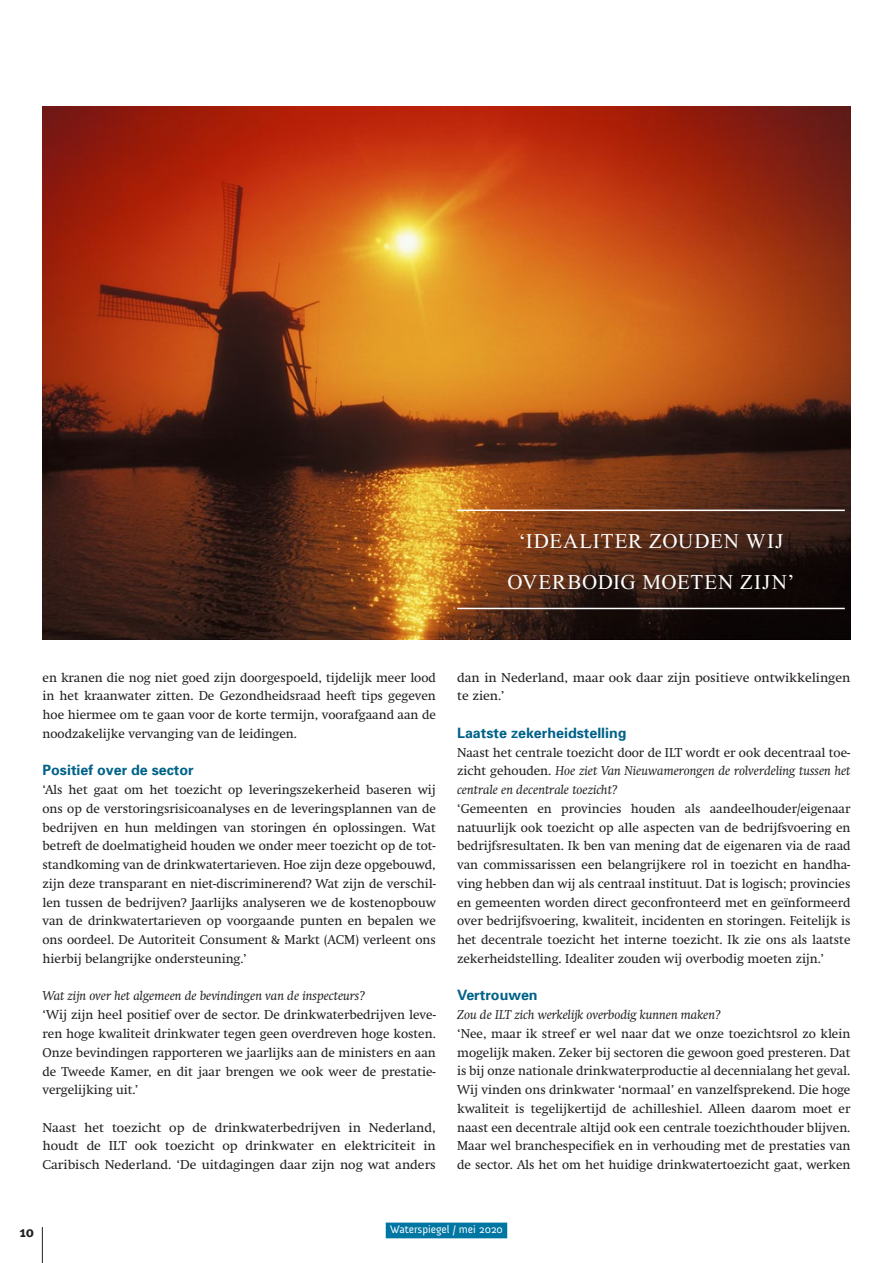
<style>
.page{position:relative;width:893px;height:1263px;background:#fff}
.page>*{position:absolute;margin:0;border:0;box-sizing:border-box;transform-origin:0 0}
.t1{font:21px/40.5px "Times New Roman";letter-spacing:.035em;color:#fff;text-align:center}
.t2{font:700 15px "Meta Plus";color:#231f20}
.t3{font:700 14.25px "Univers";color:#006288}
.t4{font:12.75px/18.8px "Swift";color:#231f20;text-align:justify}
.t5{font:italic 12.75px/18.8px "Swift";color:#231f20;text-align:justify}
.t6{font:12.75px/18.8px "Swift";color:#231f20;text-align:justify;scale:1.04 1}
.t7{font:11.25px "Anivers";color:#fff}
.s1{font-style:normal}
</style>
<div class="page">
<hr style="left:42px;top:1227px;width:1px;height:36px;background:#231f20">
<div style="left:386px;top:1222px;width:121px;height:16px;background:#0076a3"></div>
<img style="left:43px;top:106px;width:807px;height:533px">
<hr style="left:457px;top:510px;width:388px;height:1px;background:#fff">
<hr style="left:457px;top:608px;width:388px;height:1px;background:#fff">
<h1 class="t1" style="left:507px;top:521px;width:289px">‘IDEALITER ZOUDEN WIJ<br>OVERBODIG MOETEN ZIJN’</h1>
<p class="t4" style="left:43px;top:668px;width:395px">en kranen die nog niet goed zijn doorgespoeld, tijdelijk meer lood in het kraanwater zitten. De Gezondheidsraad heeft tips gegeven hoe hiermee om te gaan voor de korte termijn, voorafgaand aan de noodzakelijke vervanging van de leidingen.</p>
<p class="t3" style="left:43px;top:761px;width:153px">Positief over de sector</p>
<p class="t4" style="left:43px;top:780px;width:395px">‘Als het gaat om het toezicht op leveringszekerheid baseren wij ons op de verstoringsrisicoanalyses en de leveringsplannen van de bedrijven en hun meldingen van storingen én oplossingen. Wat betreft de doelmatigheid houden we onder meer toezicht op de tot&shy;standkoming van de drinkwatertarieven. Hoe zijn deze opgebouwd, zijn deze transparant en niet-discriminerend? Wat zijn de verschil&shy;len tussen de bedrijven? Jaarlijks analyseren we de kostenopbouw van de drinkwatertarieven op voorgaande punten en bepalen we ons oordeel. De Autoriteit Consument &amp; Markt (ACM) verleent ons hierbij belangrijke ondersteuning.’</p>
<p class="t5" style="left:43px;top:987px;width:325px">Wat zijn over het algemeen de bevindingen van de inspecteurs?</p>
<p class="t4" style="left:43px;top:1005px;width:395px">‘Wij zijn heel positief over de sector. De drinkwaterbedrijven leve&shy;ren hoge kwaliteit drinkwater tegen geen overdreven hoge kosten.<br>Onze bevindingen rapporteren we jaarlijks aan de ministers en aan de Tweede Kamer, en dit jaar brengen we ook weer de prestatie&shy;vergelijking uit.’</p>
<p class="t6" style="left:43px;top:1118px;width:380px">Naast het toezicht op de drinkwaterbedrijven in Nederland, houdt de ILT ook toezicht op drinkwater en elektriciteit in Caribisch Nederland. ‘De uitdagingen daar zijn nog wat anders</p>
<p class="t6" style="left:457px;top:668px;width:380px">dan in Nederland, maar ook daar zijn positieve ontwikkelingen te zien.’</p>
<p class="t3" style="left:457px;top:724px;width:171px">Laatste zekerheidstelling</p>
<p class="t5" style="left:457px;top:743px;width:395px"><span class="s1">Naast het centrale toezicht door de ILT wordt er ook decentraal toe&shy;zicht gehouden.</span> Hoe ziet Van Nieuwamerongen de rolverdeling tussen het centrale en decentrale toezicht?</p>
<p class="t4" style="left:457px;top:799px;width:395px">‘Gemeenten en provincies houden als aandeelhouder/eigenaar natuurlijk ook toezicht op alle aspecten van de bedrijfsvoering en bedrijfsresultaten. Ik ben van mening dat de eigenaren via de raad van commissarissen een belangrijkere rol in toezicht en handha&shy;ving hebben dan wij als centraal instituut. Dat is logisch; provincies en gemeenten worden direct geconfronteerd met en geïnformeerd over bedrijfsvoering, kwaliteit, incidenten en storingen. Feitelijk is het decentrale toezicht het interne toezicht. Ik zie ons als laatste zekerheidstelling. Idealiter zouden wij overbodig moeten zijn.’</p>
<p class="t3" style="left:457px;top:986px;width:82px">Vertrouwen</p>
<p class="t5" style="left:457px;top:1005px;width:266px">Zou de ILT zich werkelijk overbodig kunnen maken?</p>
<p class="t4" style="left:457px;top:1024px;width:395px">‘Nee, maar ik streef er wel naar dat we onze toezichtsrol zo klein mogelijk maken. Zeker bij sectoren die gewoon goed presteren. Dat is bij onze nationale drinkwaterproductie al decennialang het geval.<br>Wij vinden ons drinkwater ‘normaal’ en vanzelfsprekend. Die hoge kwaliteit is tegelijkertijd de achilleshiel. Alleen daarom moet er naast een decentrale altijd ook een centrale toezichthouder blijven.<br>Maar wel branchespecifiek en in verhouding met de prestaties van de sector. Als het om het huidige drinkwatertoezicht gaat, werken</p>
<p class="t2" style="left:20px;top:1223px;width:16px">10</p>
<p class="t7" style="left:390px;top:1223px;width:114px">Waterspiegel / mei 2020</p>
</div>
